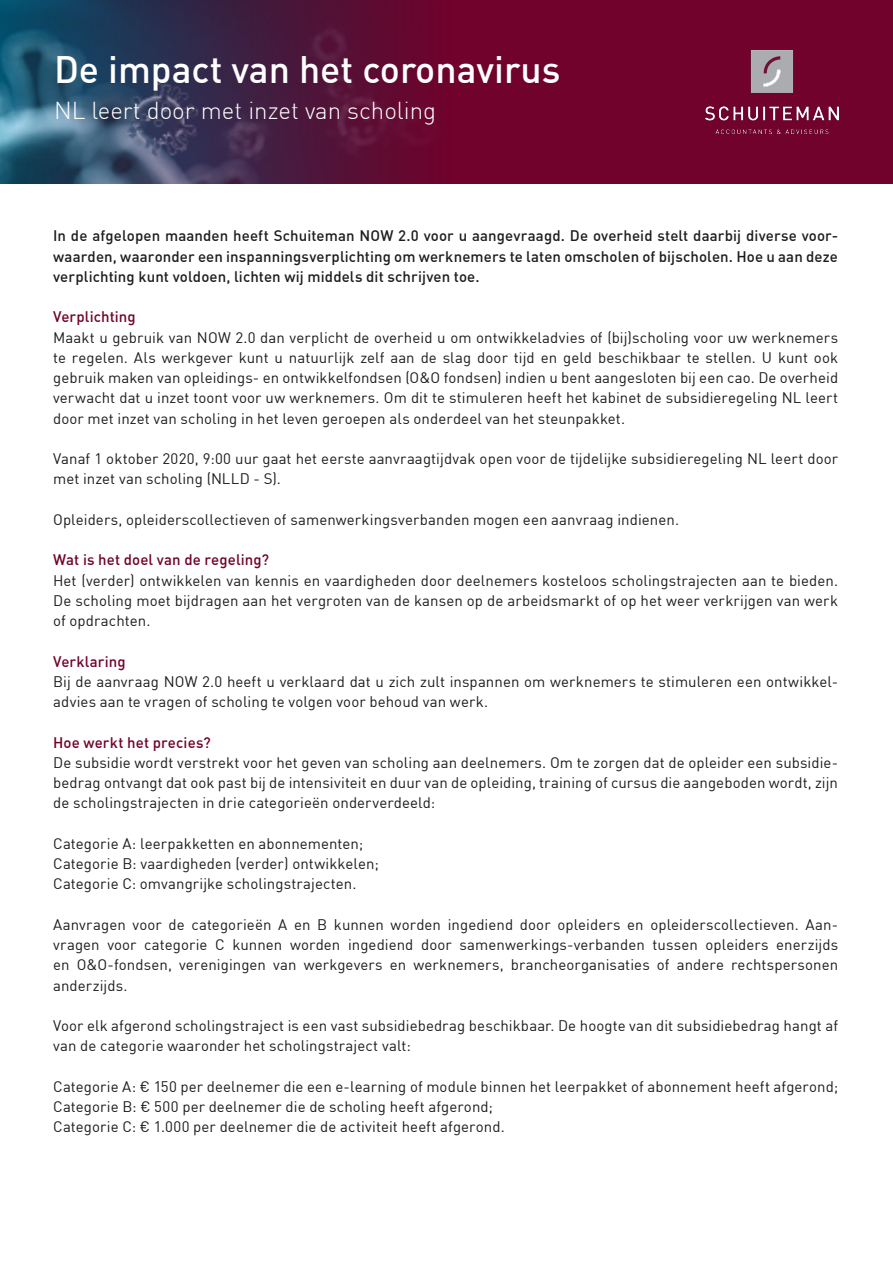
<style>
.page{position:relative;width:893px;height:1263px;background:#fff}
.page>*{position:absolute;margin:0;border:0;box-sizing:border-box;transform-origin:0 0}
.Basisalinea{font:500 37.5px "DIN";color:#fff}
.Basisalinea-2{font:300 24px "DIN";color:#fff}
.t1{font:15px/20.2px "DIN";letter-spacing:.005em;color:#1d1d1b;text-align:justify}
.t2{font:500 15px/20.2px "DIN";letter-spacing:.005em;color:#1d1d1b;text-align:justify}
.t3{font:500 15px "DIN";letter-spacing:.01em;color:#71022c}
</style>
<div class="page">
<img style="left:0;top:0;width:876px;height:184px">
<img style="left:705px;top:50px;width:133px;height:83px">
<p class="Basisalinea" style="left:54px;top:46px;width:508px">De impact van het coronavirus</p>
<p class="Basisalinea-2" style="left:54px;top:96px;width:384px">NL leert door met inzet van scholing</p>
<p class="t2" style="left:53px;top:225px;width:786px">In de afgelopen maanden heeft Schuiteman NOW 2.0 voor u aangevraagd. De overheid stelt daarbij diverse voor&shy;waarden, waaronder een inspanningsverplichting om werknemers te laten omscholen of bijscholen. Hoe u aan deze verplichting kunt voldoen, lichten wij middels dit schrijven toe.</p>
<p class="t3" style="left:53px;top:307px;width:84px">Verplichting</p>
<p class="t1" style="left:53px;top:327px;width:786px">Maakt u gebruik van NOW 2.0 dan verplicht de overheid u om ontwikkeladvies of (bij)scholing voor uw werknemers te regelen. Als werkgever kunt u natuurlijk zelf aan de slag door tijd en geld beschikbaar te stellen. U kunt ook gebruik maken van opleidings- en ontwikkelfondsen (O&amp;O fondsen) indien u bent aangesloten bij een cao. De overheid verwacht dat u inzet toont voor uw werknemers. Om dit te stimuleren heeft het kabinet de subsidieregeling NL leert door met inzet van scholing in het leven geroepen als onderdeel van het steunpakket.</p>
<p class="t1" style="left:53px;top:448px;width:786px">Vanaf 1 oktober 2020, 9:00 uur gaat het eerste aanvraagtijdvak open voor de tijdelijke subsidieregeling NL leert door met inzet van scholing (NLLD - S).</p>
<p class="t1" style="left:53px;top:509px;width:627px">Opleiders, opleiderscollectieven of samenwerkingsverbanden mogen een aanvraag indienen.</p>
<p class="t3" style="left:53px;top:550px;width:218px">Wat is het doel van de regeling?</p>
<p class="t1" style="left:53px;top:570px;width:786px">Het (verder) ontwikkelen van kennis en vaardigheden door deelnemers kosteloos scholingstrajecten aan te bieden.<br>De scholing moet bijdragen aan het vergroten van de kansen op de arbeidsmarkt of op het weer verkrijgen van werk of opdrachten.</p>
<p class="t3" style="left:53px;top:652px;width:74px">Verklaring</p>
<p class="t1" style="left:53px;top:671px;width:786px">Bij de aanvraag NOW 2.0 heeft u verklaard dat u zich zult inspannen om werknemers te stimuleren een ontwikkel&shy;advies aan te vragen of scholing te volgen voor behoud van werk.</p>
<p class="t3" style="left:53px;top:733px;width:159px">Hoe werkt het precies?</p>
<p class="t1" style="left:53px;top:752px;width:786px">De subsidie wordt verstrekt voor het geven van scholing aan deelnemers. Om te zorgen dat de opleider een subsidie&shy;bedrag ontvangt dat ook past bij de intensiviteit en duur van de opleiding, training of cursus die aangeboden wordt, zijn de scholingstrajecten in drie categorieën onderverdeeld:</p>
<p class="t1" style="left:53px;top:833px;width:312px">Categorie A: leerpakketten en abonnementen;</p>
<p class="t1" style="left:53px;top:853px;width:327px">Categorie B: vaardigheden (verder) ontwikkelen;</p>
<p class="t1" style="left:53px;top:873px;width:305px">Categorie C: omvangrijke scholingstrajecten.</p>
<p class="t1" style="left:53px;top:914px;width:786px">Aanvragen voor de categorieën A en B kunnen worden ingediend door opleiders en opleiderscollectieven. Aan&shy;vragen voor categorie C kunnen worden ingediend door samenwerkings-verbanden tussen opleiders enerzijds en O&amp;O-fondsen, verenigingen van werkgevers en werknemers, brancheorganisaties of andere rechtspersonen anderzijds.</p>
<p class="t1" style="left:53px;top:1015px;width:786px">Voor elk afgerond scholingstraject is een vast subsidiebedrag beschikbaar. De hoogte van dit subsidiebedrag hangt af van de categorie waaronder het scholingstraject valt:</p>
<p class="t1" style="left:53px;top:1076px;width:786px">Categorie A: € 150 per deelnemer die een e-learning of module binnen het leerpakket of abonnement heeft afgerond;</p>
<p class="t1" style="left:53px;top:1096px;width:441px">Categorie B: € 500 per deelnemer die de scholing heeft afgerond;</p>
<p class="t1" style="left:53px;top:1116px;width:453px">Categorie C: € 1.000 per deelnemer die de activiteit heeft afgerond.</p>
</div>
